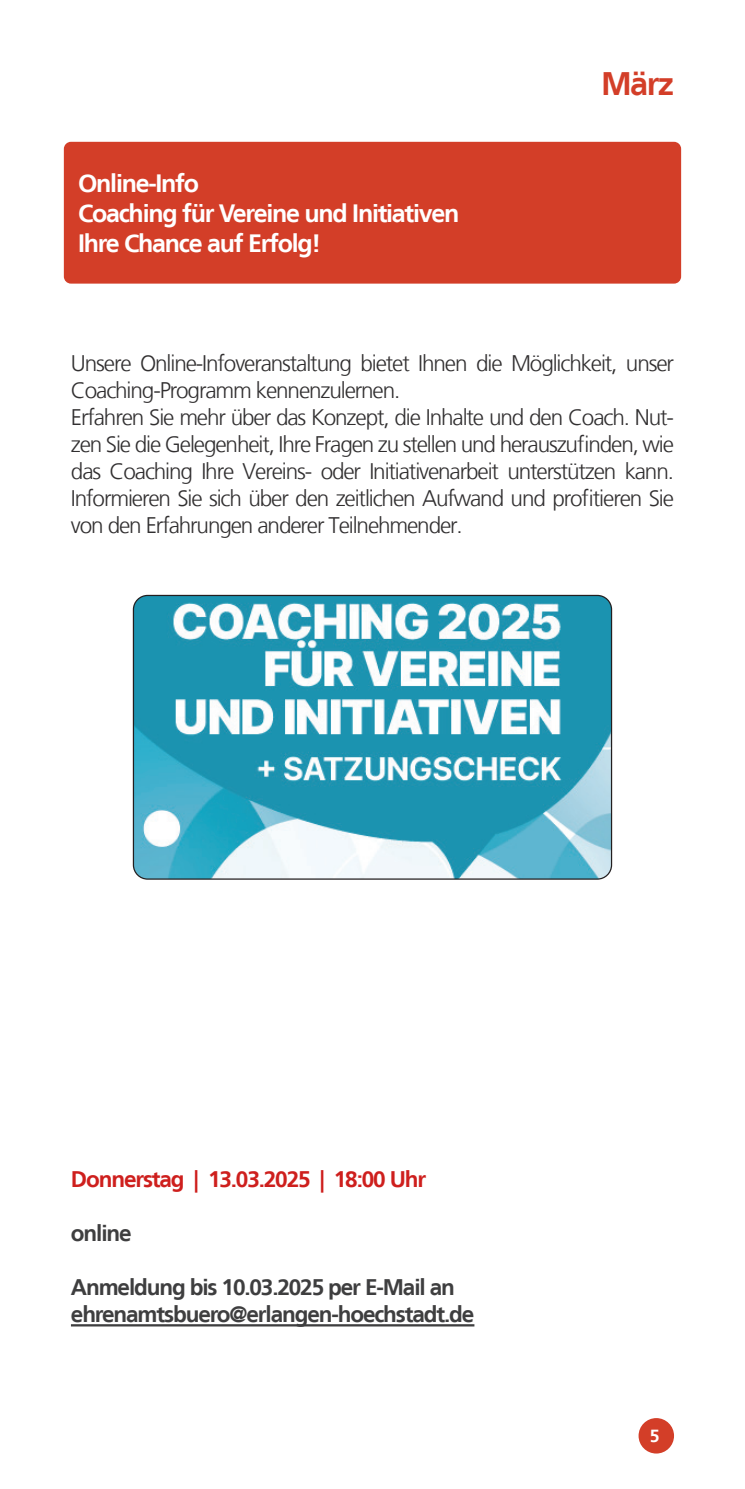
<style>
.page{position:relative;width:745px;height:1489px;background:#fff}
.page>*{position:absolute;margin:0;border:0;box-sizing:border-box;transform-origin:0 0}
.t1{font:700 32.5px "Frutiger LT";color:#d33e28}
.t2{font:700 25px/30px "Frutiger LT";letter-spacing:-.05em;color:#fff}
.t3{font:300 22.5px/27px "Frutiger LT";letter-spacing:-.05em;color:#312f30}
.t4{font:700 22.5px/27px "Frutiger LT";letter-spacing:-.05em;color:#3e3e3f}
.t5{font:700 22.5px "Frutiger LT";letter-spacing:-.05em;color:#ce1f1d}
.t6{font:700 17.5px "Frutiger LT";color:#fff}
</style>
<div class="page">
<div style="left:638px;top:1417px;width:35px;height:36px;background:#d33e28;border-radius:50%"></div>
<div style="left:64px;top:142px;width:616px;height:141px;background:#d33e28;border-radius:7px"></div>
<hr style="left:71px;top:1323px;width:403px;height:3px;background:#3e3e3f">
<img style="left:133px;top:595px;width:478px;height:284px">
<div style="left:133px;top:595px;width:478px;height:284px;border:1px solid #231f20;border-radius:14px"></div>
<p class="t2" style="left:78px;top:168px;width:382px">Online-Info<br>Coaching für Vereine und Initiativen<br>Ihre Chance auf Erfolg!</p>
<h1 class="t1" style="left:600px;top:65px;width:74px">März</h1>
<p class="t3" style="left:71px;top:350px;width:604px">Unsere Online-Infoveranstaltung bietet Ihnen die Möglichkeit, unser Coaching-Programm kennenzulernen.<br>Erfahren Sie mehr über das Konzept, die Inhalte und den Coach. Nut&shy;zen Sie die Gelegenheit, Ihre Fragen zu stellen und herauszufinden, wie das Coaching Ihre Vereins- oder Initiativenarbeit unterstützen kann.<br>Informieren Sie sich über den zeitlichen Aufwand und profitieren Sie von den Erfahrungen anderer Teilnehmender.</p>
<p class="t5" style="left:71px;top:1165px;width:356px">Donnerstag | 13.03.2025 | 18:00 Uhr</p>
<p class="t4" style="left:71px;top:1219px;width:62px">online</p>
<p class="t4" style="left:71px;top:1273px;width:404px">Anmeldung bis 10.03.2025 per E-Mail an ehrenamtsbuero@erlangen-hoechstadt.de</p>
<p class="t6" style="left:649px;top:1425px;width:11px">5</p>
</div>
